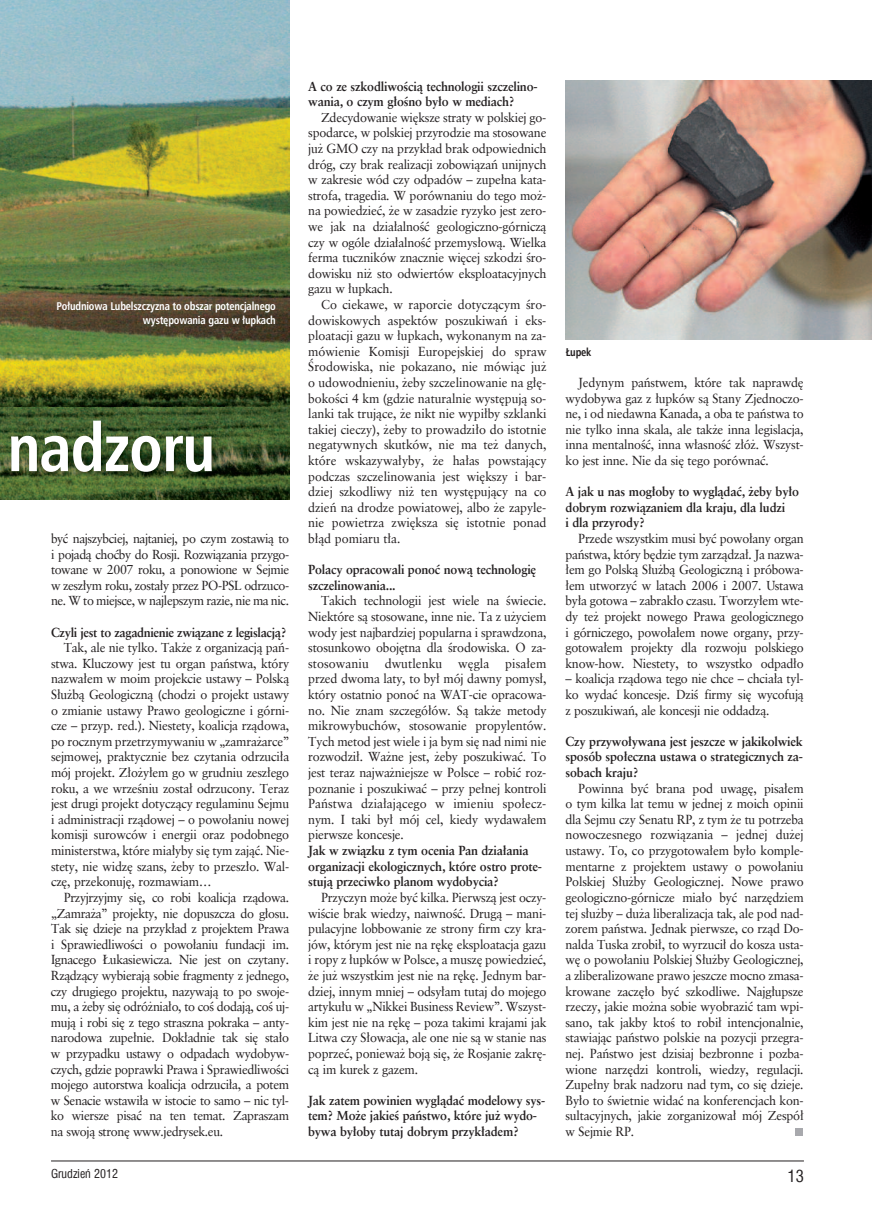
<style>
.page{position:relative;width:872px;height:1212px;background:#fff}
.page>*{position:absolute;margin:0;border:0;box-sizing:border-box;transform-origin:0 0}
.t1{font:700 67.5px "Humnst 777 Cn EU";letter-spacing:-.015em;color:#fff;scale:.96 1}
.t2{font:16.5px "Swis 721 Cn EU";color:#231f20}
.t3{font:13.05px/15.6px "Class Garmnd EU";letter-spacing:-.015em;color:#231f20;text-align:justify;scale:.96 1}
.t4{font:700 13.05px/15.6px "Class Garmnd EU";letter-spacing:-.015em;color:#231f20;scale:.96 1}
.t5{font:12px "Swis 721 Cn EU";color:#231f20}
.t6{font:700 11.25px/13.5px "Humnst 777 Cn EU";letter-spacing:-.015em;color:#fff;text-align:right;scale:.96 1}
.t7{font:700 11.25px "Humnst 777 Cn EU";letter-spacing:-.015em;color:#231f20;scale:.96 1}
</style>
<div class="page">
<img style="left:0;top:0;width:289px;height:408px">
<hr style="left:51px;top:1161px;width:753px;height:1px;background:#231f20">
<img style="left:0;top:408px;width:290px;height:92px">
<img style="left:565px;top:81px;width:307px;height:259px">
<div style="left:795px;top:1129px;width:7px;height:7px;background:#a8a9ad"></div>
<p class="t6" style="left:57px;top:299px;width:230px">Południowa Lubelszczyzna to obszar potencjalnego występowania gazu w łupkach</p>
<h1 class="t1" style="left:7px;top:405px;width:219px">nadzoru</h1>
<p class="t3" style="left:51px;top:530px;width:250px">być najszybciej, najtaniej, po czym zostawią to i pojadą choćby do Rosji. Rozwiązania przygo&shy;towane w 2007 roku, a ponowione w Sejmie w zeszłym roku, zostały przez PO-PSL odrzuco&shy;ne. W to miejsce, w najlepszym razie, nie ma nic.</p>
<p class="t4" style="left:51px;top:624px;width:246px">Czyli jest to zagadnienie związane z legislacją?</p>
<p class="t3" style="left:51px;top:640px;width:250px;text-indent:13px">Tak, ale nie tylko. Także z organizacją pań&shy;stwa. Kluczowy jest tu organ państwa, który nazwałem w moim projekcie ustawy – Polską Służbą Geologiczną (chodzi o projekt ustawy o zmianie ustawy Prawo geologiczne i górni&shy;cze – przyp. red.). Niestety, koalicja rządowa, po rocznym przetrzymywaniu w „zamrażarce” sejmowej, praktycznie bez czytania odrzuciła mój projekt. Złożyłem go w grudniu zeszłego roku, a we wrześniu został odrzucony. Teraz jest drugi projekt dotyczący regulaminu Sejmu i administracji rządowej – o powołaniu nowej komisji surowców i energii oraz podobnego ministerstwa, które miałyby się tym zająć. Nie&shy;stety, nie widzę szans, żeby to przeszło. Wal&shy;czę, przekonuję, rozmawiam…</p>
<p class="t3" style="left:51px;top:889px;width:250px;text-indent:13px">Przyjrzyjmy się, co robi koalicja rządowa. „Zamraża” projekty, nie dopuszcza do głosu.<br>Tak się dzieje na przykład z projektem Prawa i Sprawiedliwości o powołaniu fundacji im.<br>Ignacego Łukasiewicza. Nie jest on czytany.<br>Rządzący wybierają sobie fragmenty z jednego, czy drugiego projektu, nazywają to po swoje&shy;mu, a żeby się odróżniało, to coś dodają, coś uj&shy;mują i robi się z tego straszna pokraka – anty&shy;narodowa zupełnie. Dokładnie tak się stało w przypadku ustawy o odpadach wydobyw&shy;czych, gdzie poprawki Prawa i Sprawiedliwości mojego autorstwa koalicja odrzuciła, a potem w Senacie wstawiła w istocie to samo – nic tyl&shy;ko wiersze pisać na ten temat. Zapraszam na swoją stronę www.jedrysek.eu.</p>
<p class="t4" style="left:308px;top:78px;width:240px">A co ze szkodliwością technologii szczelino&shy;wania, o czym głośno było w mediach?</p>
<p class="t3" style="left:308px;top:109px;width:250px;text-indent:13px">Zdecydowanie większe straty w polskiej go&shy;spodarce, w polskiej przyrodzie ma stosowane już GMO czy na przykład brak odpowiednich dróg, czy brak realizacji zobowiązań unijnych w zakresie wód czy odpadów – zupełna kata&shy;strofa, tragedia. W porównaniu do tego moż&shy;na powiedzieć, że w zasadzie ryzyko jest zero&shy;we jak na działalność geologiczno-górniczą czy w ogóle działalność przemysłową. Wielka ferma tuczników znacznie więcej szkodzi śro&shy;dowisku niż sto odwiertów eksploatacyjnych gazu w łupkach.</p>
<p class="t3" style="left:308px;top:296px;width:250px;text-indent:13px">Co ciekawe, w raporcie dotyczącym śro&shy;dowiskowych aspektów poszukiwań i eks&shy;ploatacji gazu w łupkach, wykonanym na za&shy;mówienie Komisji Europejskiej do spraw Środowiska, nie pokazano, nie mówiąc już o udowodnieniu, żeby szczelinowanie na głę&shy;bokości 4 km (gdzie naturalnie występują so&shy;lanki tak trujące, że nikt nie wypiłby szklanki takiej cieczy), żeby to prowadziło do istotnie negatywnych skutków, nie ma też danych, które wskazywałyby, że hałas powstający podczas szczelinowania jest większy i bar&shy;dziej szkodliwy niż ten występujący na co dzień na drodze powiatowej, albo że zapyle&shy;nie powietrza zwiększa się istotnie ponad błąd pomiaru tła.</p>
<p class="t4" style="left:308px;top:562px;width:239px">Polacy opracowali ponoć nową technologię szczelinowania...</p>
<p class="t3" style="left:308px;top:593px;width:250px;text-indent:13px">Takich technologii jest wiele na świecie.<br>Niektóre są stosowane, inne nie. Ta z użyciem wody jest najbardziej popularna i sprawdzona, stosunkowo obojętna dla środowiska. O za&shy;stosowaniu dwutlenku węgla pisałem przed dwoma laty, to był mój dawny pomysł, który ostatnio ponoć na WAT-cie opracowa&shy;no. Nie znam szczegółów. Są także metody mikrowybuchów, stosowanie propylentów.<br>Tych metod jest wiele i ja bym się nad nimi nie rozwodził. Ważne jest, żeby poszukiwać. To jest teraz najważniejsze w Polsce – robić roz&shy;poznanie i poszukiwać – przy pełnej kontroli Państwa działającego w imieniu społecz&shy;nym. I taki był mój cel, kiedy wydawałem pierwsze koncesje.</p>
<p class="t4" style="left:308px;top:842px;width:245px">Jak w związku z tym ocenia Pan działania organizacji ekologicznych, które ostro prote&shy;stują przeciwko planom wydobycia?</p>
<p class="t3" style="left:308px;top:889px;width:250px;text-indent:13px">Przyczyn może być kilka. Pierwszą jest oczy&shy;wiście brak wiedzy, naiwność. Drugą – mani&shy;pulacyjne lobbowanie ze strony firm czy kra&shy;jów, którym jest nie na rękę eksploatacja gazu i ropy z łupków w Polsce, a muszę powiedzieć, że już wszystkim jest nie na rękę. Jednym bar&shy;dziej, innym mniej – odsyłam tutaj do mojego artykułu w „Nikkei Business Review”. Wszyst&shy;kim jest nie na rękę – poza takimi krajami jak Litwa czy Słowacja, ale one nie są w stanie nas poprzeć, ponieważ boją się, że Rosjanie zakrę&shy;cą im kurek z gazem.</p>
<p class="t4" style="left:308px;top:1092px;width:249px">Jak zatem powinien wyglądać modelowy sys&shy;tem? Może jakieś państwo, które już wydo&shy;bywa byłoby tutaj dobrym przykładem?</p>
<p class="t7" style="left:565px;top:345px;width:28px">Łupek</p>
<p class="t3" style="left:565px;top:374px;width:250px;text-indent:13px">Jedynym państwem, które tak naprawdę wydobywa gaz z łupków są Stany Zjednoczo&shy;ne, i od niedawna Kanada, a oba te państwa to nie tylko inna skala, ale także inna legislacja, inna mentalność, inna własność złóż. Wszyst&shy;ko jest inne. Nie da się tego porównać.</p>
<p class="t4" style="left:565px;top:484px;width:245px">A jak u nas mogłoby to wyglądać, żeby było dobrym rozwiązaniem dla kraju, dla ludzi<br>i dla przyrody?</p>
<p class="t3" style="left:565px;top:530px;width:250px;text-indent:13px">Przede wszystkim musi być powołany organ państwa, który będzie tym zarządzał. Ja nazwa&shy;łem go Polską Służbą Geologiczną i próbowa&shy;łem utworzyć w latach 2006 i 2007. Ustawa była gotowa – zabrakło czasu. Tworzyłem wte&shy;dy też projekt nowego Prawa geologicznego i górniczego, powołałem nowe organy, przy&shy;gotowałem projekty dla rozwoju polskiego know-how. Niestety, to wszystko odpadło</p>
<p class="t3" style="left:565px;top:671px;width:250px">– koalicja rządowa tego nie chce – chciała tyl&shy;ko wydać koncesje. Dziś firmy się wycofują z poszukiwań, ale koncesji nie oddadzą.</p>
<p class="t4" style="left:565px;top:733px;width:249px;text-align:justify">Czy przywoływana jest jeszcze w jakikolwiek sposób społeczna ustawa o strategicznych za&shy;sobach kraju?</p>
<p class="t3" style="left:565px;top:780px;width:250px;text-indent:13px">Powinna być brana pod uwagę, pisałem o tym kilka lat temu w jednej z moich opinii dla Sejmu czy Senatu RP, z tym że tu potrzeba nowoczesnego rozwiązania – jednej dużej ustawy. To, co przygotowałem było komple&shy;mentarne z projektem ustawy o powołaniu Polskiej Służby Geologicznej. Nowe prawo geologiczno-górnicze miało być narzędziem tej służby – duża liberalizacja tak, ale pod nad&shy;zorem państwa. Jednak pierwsze, co rząd Do&shy;nalda Tuska zrobił, to wyrzucił do kosza usta&shy;wę o powołaniu Polskiej Służby Geologicznej, a zliberalizowane prawo jeszcze mocno zmasa&shy;krowane zaczęło być szkodliwe. Najgłupsze rzeczy, jakie można sobie wyobrazić tam wpi&shy;sano, tak jakby ktoś to robił intencjonalnie, stawiając państwo polskie na pozycji przegra&shy;nej. Państwo jest dzisiaj bezbronne i pozba&shy;wione narzędzi kontroli, wiedzy, regulacji.<br>Zupełny brak nadzoru nad tym, co się dzieje.<br>Było to świetnie widać na konferencjach kon&shy;sultacyjnych, jakie zorganizował mój Zespół w Sejmie RP.</p>
<p class="t5" style="left:51px;top:1166px;width:69px">Grudzień 2012</p>
<p class="t2" style="left:787px;top:1165px;width:18px">13</p>
</div>
